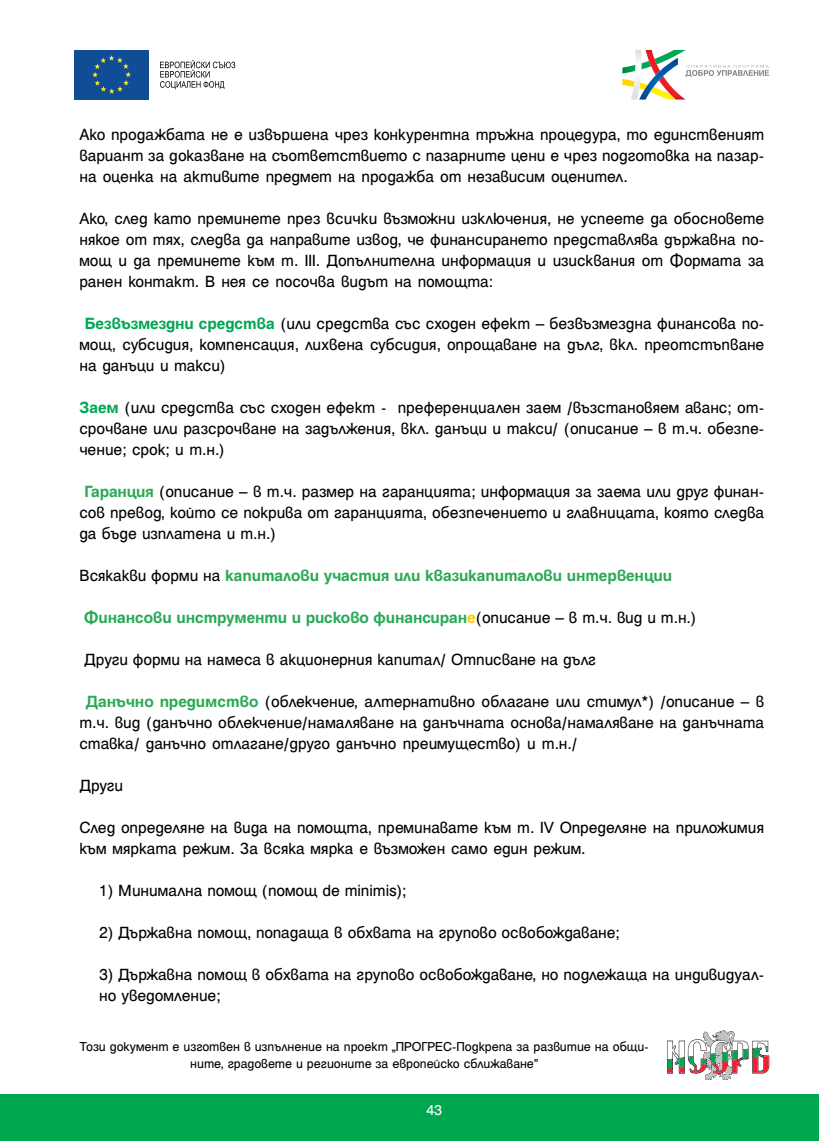
<style>
.page{position:relative;width:819px;height:1141px;background:#fff}
.page>*{position:absolute;margin:0;border:0;box-sizing:border-box;transform-origin:0 0}
.t1{font:17.5px/21px "Helen Bg";color:#000;text-align:justify}
.t2{font:700 17.5px "Helen Bg";letter-spacing:-.01em;color:#2aa956}
.t3{font:15.75px "Helen Bg";color:#fff}
.t4{font:14px/16.8px "Helen Bg";letter-spacing:-.005em;color:#000;text-align:center}
.s1{font-weight:700;color:#00a751}
.s2{font-weight:700;color:#2ba954}
.s3{font-weight:400;color:#000}
.s4{color:#ffcb05}
</style>
<div class="page">
<svg style="left:622px;top:50px;width:147px;height:50px"></svg>
<div style="left:74px;top:50px;width:75px;height:50px;background:#114d97"></div>
<svg style="left:92px;top:55px;width:39px;height:39px"></svg>
<svg style="left:160px;top:60px;width:75px;height:29px"></svg>
<svg style="left:667px;top:1030px;width:102px;height:50px"></svg>
<div style="left:0;top:1094px;width:819px;height:47px;background:#00a751"></div>
<p class="t1" style="left:79px;top:125px;width:686px">Ако продажбата не е извършена чрез конкурентна тръжна процедура, то единственият вариант за доказване на съответствието с пазарните цени е чрез подготовка на пазар&shy;на оценка на активите предмет на продажба от независим оценител.</p>
<p class="t1" style="left:79px;top:209px;width:686px">Ако, след като преминете през всички възможни изключения, не успеете да обосновете някое от тях, следва да направите извод, че финансирането представлява държавна по&shy;мощ и да преминете към т. III. Допълнителна информация и изисквания от Формата за ранен контакт. В нея се посочва видът на помощта:</p>
<p class="t1" style="left:79px;top:314px;width:686px;text-indent:5px"><span class="s1">Безвъзмездни средства</span> (или средства със сходен ефект – безвъзмездна финансова по&shy;мощ, субсидия, компенсация, лихвена субсидия, опрощаване на дълг, вкл. преотстъпване на данъци и такси)</p>
<p class="t1" style="left:79px;top:398px;width:686px"><span class="s1">Заем</span> (или средства със сходен ефект - преференциален заем /възстановяем аванс; от&shy;срочване или разсрочване на задължения, вкл. данъци и такси/ (описание – в т.ч. обезпе&shy;чение; срок; и т.н.)</p>
<p class="t1" style="left:79px;top:482px;width:686px"><span class="s2">Гаранция</span> (описание – в т.ч. размер на гаранцията; информация за заема или друг финан&shy;сов превод, който се покрива от гаранцията, обезпечението и главницата, която следва да бъде изплатена и т.н.)</p>
<p class="t2" style="left:79px;top:569px;width:594px"><span class="s3">Всякакви форми на</span> капиталови участия или квазикапиталови интервенции</p>
<p class="t2" style="left:84px;top:611px;width:613px">Финансови инструменти и рисково финансиран<span class="s4">е</span><span class="s3">(описание – в т.ч. вид и т.н.)</span></p>
<p class="t1" style="left:84px;top:650px;width:513px">Други форми на намеса в акционерния капитал/ Отписване на дълг</p>
<p class="t1" style="left:79px;top:692px;width:686px;text-indent:6px"><span class="s2">Данъчно предимство</span> (облекчение, алтернативно облагане или стимул*) /описание – в т.ч. вид (данъчно облекчение/намаляване на данъчната основа/намаляване на данъчната ставка/ данъчно отлагане/друго данъчно преимущество) и т.н./</p>
<p class="t1" style="left:79px;top:776px;width:45px">Други</p>
<p class="t1" style="left:79px;top:818px;width:686px">След определяне на вида на помощта, преминавате към т. IV Определяне на приложимия към мярката режим. За всяка мярка е възможен само един режим.</p>
<p class="t1" style="left:99px;top:881px;width:309px">1) Минимална помощ (помощ de minimis);</p>
<p class="t1" style="left:99px;top:923px;width:522px">2) Държавна помощ, попадаща в обхвата на групово освобождаване;</p>
<p class="t1" style="left:99px;top:965px;width:666px">3) Държавна помощ в обхвата на групово освобождаване, но подлежаща на индивидуал&shy;но уведомление;</p>
<p class="t4" style="left:79px;top:1039px;width:571px">Този документ е изготвен в изпълнение на проект „ПРОГРЕС-Подкрепа за развитие на общи&shy;ните, градовете и регионите за европейско сближаване”</p>
<p class="t3" style="left:426px;top:1104px;width:17px">43</p>
</div>
